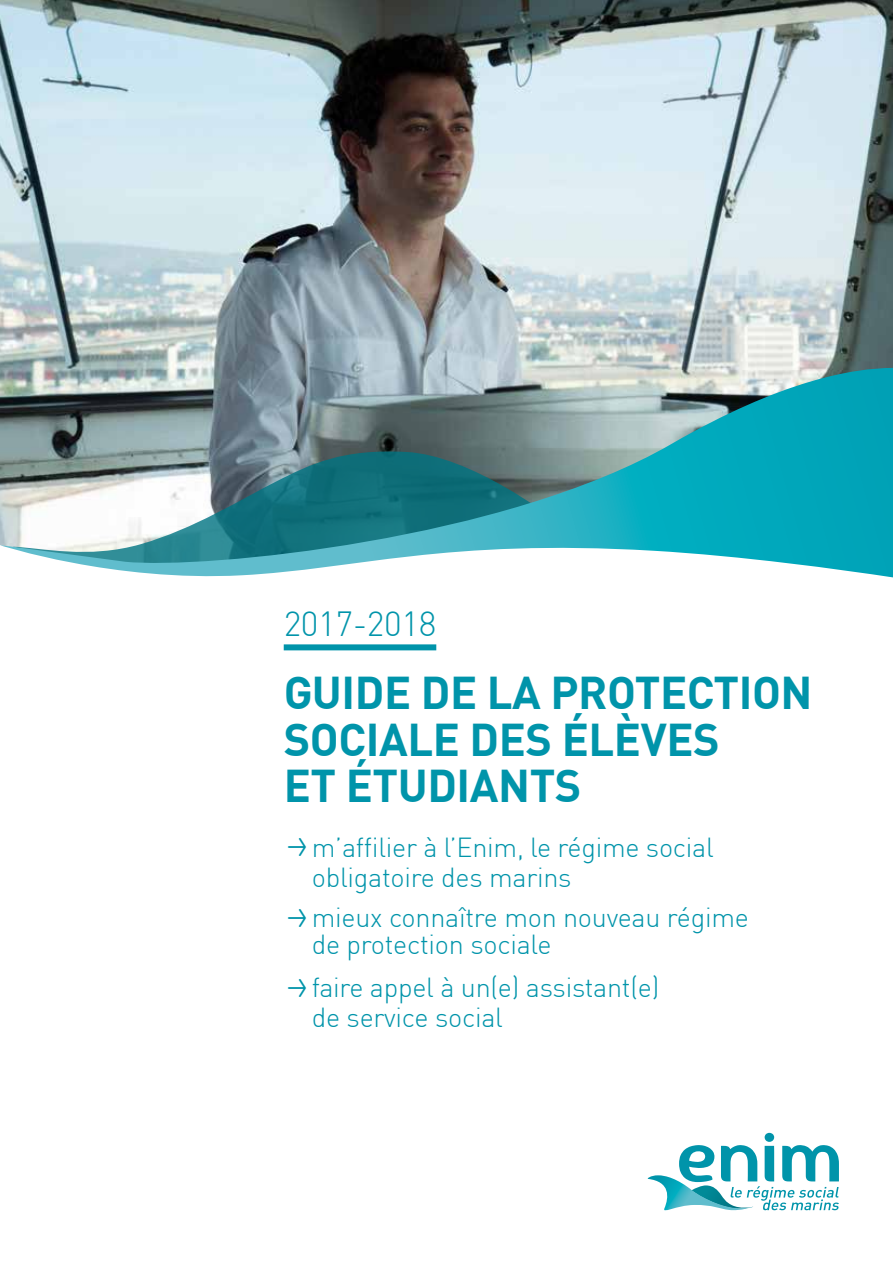
<style>
.page{position:relative;width:893px;height:1263px;background:#fff}
.page>*{position:absolute;margin:0;border:0;box-sizing:border-box;transform-origin:0 0}
.t1{font:700 45px/46.5px "DIN Pro";letter-spacing:-.01em;color:#0094aa}
.t2{font:300 34.2px "DIN Pro";letter-spacing:-.01em;color:#0094aa}
.t3{font:300 27px/30px "DIN Pro";letter-spacing:-.01em;color:#0094aa}
.s1{font-family:"Arrowstfb";font-weight:400;font-size:21.9px}
</style>
<div class="page">
<img style="left:0;top:0;width:893px;height:368px">
<div style="left:284px;top:644px;width:152px;height:6px;background:#0094aa"></div>
<svg style="left:647px;top:1133px;width:192px;height:78px"></svg>
<svg style="left:0;top:368px;width:893px;height:210px;background:#65a6ae"></svg>
<p class="t2" style="left:284px;top:603px;width:154px">2017-2018</p>
<h1 class="t1" style="left:284px;top:668px;width:530px">GUIDE DE LA PROTECTION<br>SOCIALE DES ÉLÈVES<br>ET ÉTUDIANTS</h1>
<p class="t3" style="left:312px;top:832px;width:404px;text-indent:-24px"><span class="s1">S</span> m’affilier à l’Enim, le régime social obligatoire des marins</p>
<p class="t3" style="left:312px;top:904px;width:439px;line-height:27px;text-indent:-24px"><span class="s1">S</span> mieux connaître mon nouveau régime de protection sociale</p>
<p class="t3" style="left:312px;top:972px;width:349px;text-indent:-24px"><span class="s1">S</span> faire appel à un(e) assistant(e) de service social</p>
</div>
